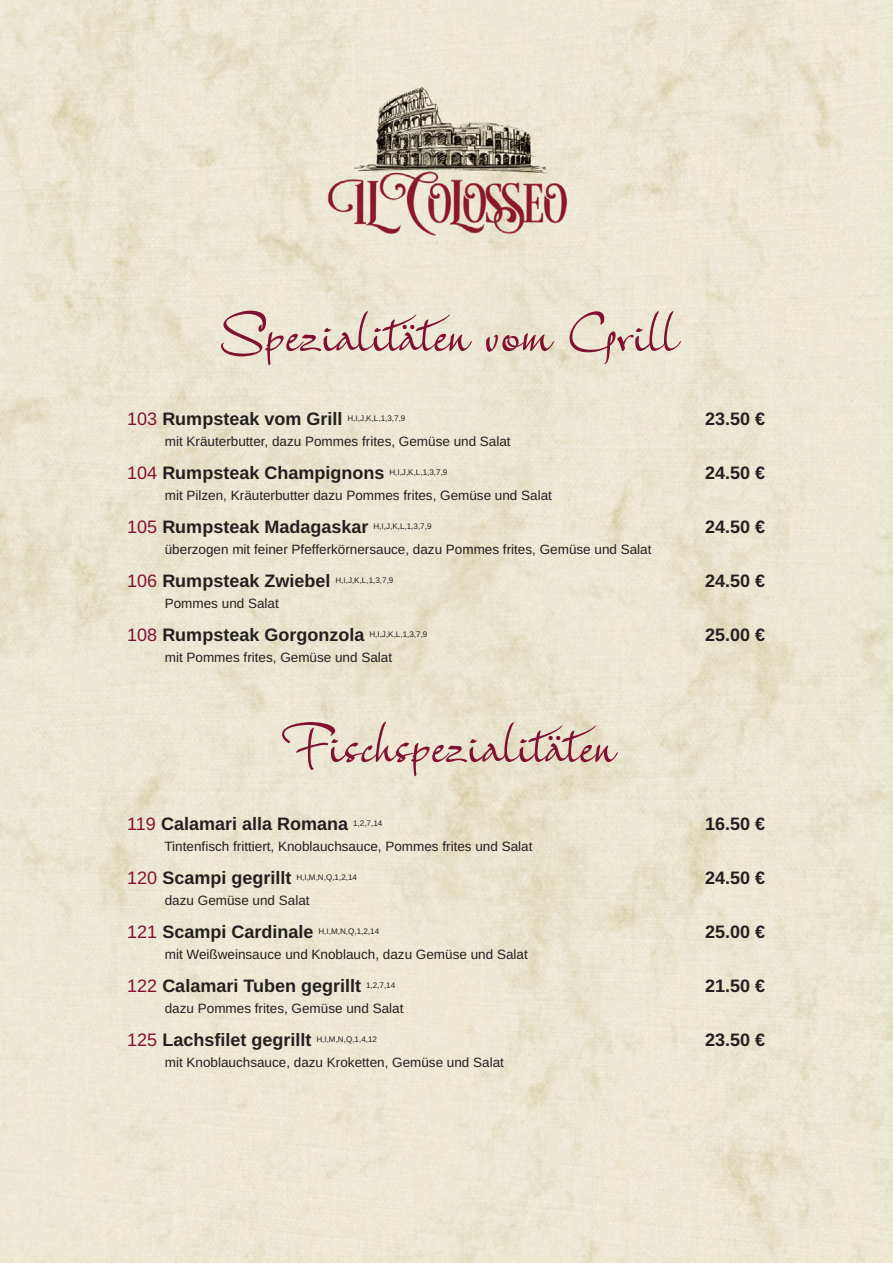
<style>
.page{position:relative;width:893px;height:1263px;background:#fff}
.page>*{position:absolute;margin:0;border:0;box-sizing:border-box;transform-origin:0 0}
.t1{font:900 54px "Genial";color:#811131}
.t2{font:700 18px "Arimo";color:#231f20}
.t3{font:13.5px "Arimo";color:#231f20}
.t4{font:8.1px "Arimo";color:#231f20}
.s1{font-weight:400;color:#811131}
.s2{font-size:18px;color:#811131}
.s3{font-weight:700;font-size:18px}
</style>
<div class="page">
<img style="left:0;top:0;width:893px;height:1263px">
<h1 class="t1" style="left:216px;top:310px;width:463px">Spezialitäten vom Grill</h1>
<h2 class="t2" style="left:127px;top:408px;width:280px"><span class="s1">103</span> Rumpsteak vom Grill <sup>H,I,J,K,L,1,3,7,9</sup></h2>
<h2 class="t2" style="left:705px;top:408px;width:62px">23.50 €</h2>
<p class="t3" style="left:165px;top:434px;width:347px">mit Kräuterbutter, dazu Pommes frites, Gemüse und Salat</p>
<h2 class="t2" style="left:127px;top:462px;width:322px"><span class="s1">104</span> Rumpsteak Champignons <sup>H,I,J,K,L,1,3,7,9</sup></h2>
<h2 class="t2" style="left:705px;top:462px;width:62px">24.50 €</h2>
<p class="t3" style="left:165px;top:488px;width:389px">mit Pilzen, Kräuterbutter dazu Pommes frites, Gemüse und Salat</p>
<h2 class="t2" style="left:127px;top:516px;width:306px"><span class="s1">105</span> Rumpsteak Madagaskar <sup>H,I,J,K,L,1,3,7,9</sup></h2>
<h2 class="t2" style="left:705px;top:516px;width:62px">24.50 €</h2>
<p class="t3" style="left:165px;top:542px;width:488px">überzogen mit feiner Pfefferkörnersauce, dazu Pommes frites, Gemüse und Salat</p>
<p class="t4" style="left:127px;top:575px;width:268px"><span class="s2">106</span> <span class="s3">Rumpsteak Zwiebel</span> H,I,J,K,L,1,3,7,9</p>
<h2 class="t2" style="left:705px;top:570px;width:62px">24.50 €</h2>
<p class="t3" style="left:165px;top:596px;width:116px">Pommes und Salat</p>
<h2 class="t2" style="left:127px;top:624px;width:302px"><span class="s1">108</span> Rumpsteak Gorgonzola <sup>H,I,J,K,L,1,3,7,9</sup></h2>
<h2 class="t2" style="left:705px;top:624px;width:62px">25.00 €</h2>
<p class="t3" style="left:165px;top:650px;width:229px">mit Pommes frites, Gemüse und Salat</p>
<h1 class="t1" style="left:279px;top:721px;width:337px">Fischspezialitäten</h1>
<h2 class="t2" style="left:127px;top:813px;width:257px"><span class="s1">119</span> Calamari alla Romana <sup>1,2,7,14</sup></h2>
<h2 class="t2" style="left:705px;top:813px;width:62px">16.50 €</h2>
<p class="t3" style="left:165px;top:839px;width:369px">Tintenfisch frittiert, Knoblauchsauce, Pommes frites und Salat</p>
<p class="t4" style="left:127px;top:872px;width:231px"><span class="s2">120</span> <span class="s3">Scampi gegrillt</span> H,I,M,N,Q,1,2,14</p>
<h2 class="t2" style="left:705px;top:867px;width:62px">24.50 €</h2>
<p class="t3" style="left:165px;top:893px;width:146px">dazu Gemüse und Salat</p>
<p class="t4" style="left:127px;top:926px;width:253px"><span class="s2">121</span> <span class="s3">Scampi Cardinale</span> H,I,M,N,Q,1,2,14</p>
<h2 class="t2" style="left:705px;top:921px;width:62px">25.00 €</h2>
<p class="t3" style="left:165px;top:947px;width:364px">mit Weißweinsauce und Knoblauch, dazu Gemüse und Salat</p>
<h2 class="t2" style="left:127px;top:975px;width:270px"><span class="s1">122</span> Calamari Tuben gegrillt <sup>1,2,7,14</sup></h2>
<h2 class="t2" style="left:705px;top:975px;width:62px">21.50 €</h2>
<p class="t3" style="left:165px;top:1001px;width:240px">dazu Pommes frites, Gemüse und Salat</p>
<h2 class="t2" style="left:127px;top:1029px;width:251px"><span class="s1">125</span> Lachsfilet gegrillt <sup>H,I,M,N,Q,1,4,12</sup></h2>
<h2 class="t2" style="left:705px;top:1029px;width:62px">23.50 €</h2>
<p class="t3" style="left:165px;top:1055px;width:341px">mit Knoblauchsauce, dazu Kroketten, Gemüse und Salat</p>
</div>
